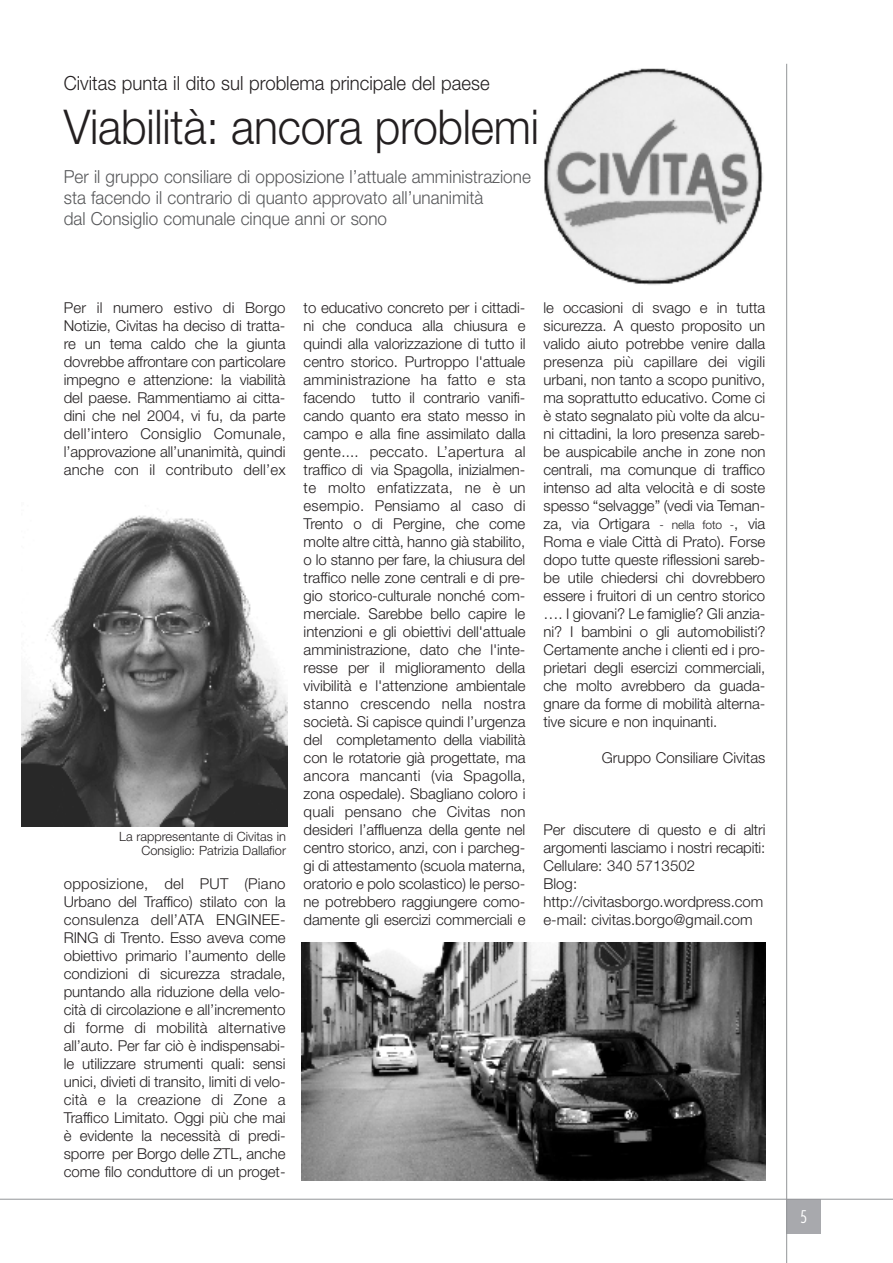
<style>
.page{position:relative;width:893px;height:1263px;background:#fff}
.page>*{position:absolute;margin:0;border:0;box-sizing:border-box;transform-origin:0 0}
.t1{font:300 48px "Helvetica Neue";letter-spacing:-.005em;color:#231f20;scale:.93 1}
.t2{font:300 19.5px "Helvetica Neue";color:#231f20;scale:.95 1}
.t3{font:300 18px/21px "Helvetica Neue";color:#57585a;scale:.95 1}
.t4{font:300 condensed 18px "Futura BT";color:#fff}
.t5{font:300 15px/18px "Helvetica Neue";letter-spacing:-.005em;color:#231f20;text-align:justify}
.t6{font:300 12.75px/13.5px "Helvetica Neue";color:#231f20;text-align:right}
.s1{font-size:12px}
</style>
<div class="page">
<div style="left:787px;top:1199px;width:34px;height:34px;background:#a8a9ad"></div>
<hr style="left:0;top:1199px;width:893px;height:1px;background:#939598">
<hr style="left:786px;top:64px;width:1px;height:1199px;background:#939598">
<img style="left:544px;top:68px;width:219px;height:217px">
<img style="left:21px;top:512px;width:266px;height:314px">
<img style="left:302px;top:942px;width:463px;height:239px">
<h2 class="t2" style="left:64px;top:77px;width:450px">Civitas punta il dito sul problema principale del paese</h2>
<h1 class="t1" style="left:64px;top:110px;width:512px">Viabilità: ancora problemi</h1>
<p class="t3" style="left:64px;top:168px;width:493px">Per il gruppo consiliare di opposizione l’attuale amministrazione sta facendo il contrario di quanto approvato all’unanimità<br>dal Consiglio comunale cinque anni or sono</p>
<p class="t5" style="left:64px;top:300px;width:224px">Per il numero estivo di Borgo Notizie, Civitas ha deciso di tratta&shy;re un tema caldo che la giunta dovrebbe affrontare con particolare impegno e attenzione: la viabilità del paese. Rammentiamo ai citta&shy;dini che nel 2004, vi fu, da parte dell’intero Consiglio Comunale, l’approvazione all’unanimità, quindi anche con il contributo dell’ex</p>
<p class="t6" style="left:119px;top:831px;width:168px">La rappresentante di Civitas in<br>Consiglio: Patrizia Dallafior</p>
<p class="t5" style="left:64px;top:876px;width:223px">opposizione, del PUT (Piano Urbano del Traffico) stilato con la consulenza dell’ATA ENGINEE-RING di Trento. Esso aveva come obiettivo primario l’aumento delle condizioni di sicurezza stradale, puntando alla riduzione della velo&shy;cità di circolazione e all’incremento di forme di mobilità alternative all’auto. Per far ciò è indispensabi&shy;le utilizzare strumenti quali: sensi unici, divieti di transito, limiti di velo&shy;cità e la creazione di Zone a Traffico Limitato. Oggi più che mai è evidente la necessità di predi&shy;sporre per Borgo delle ZTL, anche come filo conduttore di un proget-</p>
<p class="t5" style="left:304px;top:300px;width:224px">to educativo concreto per i cittadi&shy;ni che conduca alla chiusura e quindi alla valorizzazione di tutto il centro storico. Purtroppo l'attuale amministrazione ha fatto e sta facendo tutto il contrario vanifi&shy;cando quanto era stato messo in campo e alla fine assimilato dalla gente.... peccato. L’apertura al traffico di via Spagolla, inizialmen&shy;te molto enfatizzata, ne è un esempio. Pensiamo al caso di Trento o di Pergine, che come molte altre città, hanno già stabilito, o lo stanno per fare, la chiusura del traffico nelle zone centrali e di pre&shy;gio storico-culturale nonché com&shy;merciale. Sarebbe bello capire le intenzioni e gli obiettivi dell'attuale amministrazione, dato che l'inte&shy;resse per il miglioramento della vivibilità e l'attenzione ambientale stanno crescendo nella nostra società. Si capisce quindi l’urgenza del completamento della viabilità con le rotatorie già progettate, ma ancora mancanti (via Spagolla, zona ospedale). Sbagliano coloro i quali pensano che Civitas non desideri l’affluenza della gente nel centro storico, anzi, con i parcheg&shy;gi di attestamento (scuola materna, oratorio e polo scolastico) le perso&shy;ne potrebbero raggiungere como&shy;damente gli esercizi commerciali e</p>
<p class="t5" style="left:543px;top:300px;width:223px">le occasioni di svago e in tutta sicurezza. A questo proposito un valido aiuto potrebbe venire dalla presenza più capillare dei vigili urbani, non tanto a scopo punitivo, ma soprattutto educativo. Come ci è stato segnalato più volte da alcu&shy;ni cittadini, la loro presenza sareb&shy;be auspicabile anche in zone non centrali, ma comunque di traffico intenso ad alta velocità e di soste spesso “selvagge” (vedi via Teman&shy;za, via Ortigara <span class="s1">- nella foto -</span>, via Roma e viale Città di Prato). Forse dopo tutte queste riflessioni sareb&shy;be utile chiedersi chi dovrebbero essere i fruitori di un centro storico …. I giovani? Le famiglie? Gli anzia&shy;ni? I bambini o gli automobilisti?<br>Certamente anche i clienti ed i pro&shy;prietari degli esercizi commerciali, che molto avrebbero da guada&shy;gnare da forme di mobilità alterna&shy;tive sicure e non inquinanti.</p>
<p class="t5" style="left:602px;top:750px;width:165px">Gruppo Consiliare Civitas</p>
<p class="t5" style="left:543px;top:822px;width:223px;text-align:left">Per discutere di questo e di altri argomenti lasciamo i nostri recapiti:<br>Cellulare: 340 5713502<br>Blog: http://civitasborgo.wordpress.com e-mail: civitas.borgo@gmail.com</p>
<p class="t4" style="left:800px;top:1210px;width:9px">5</p>
</div>
